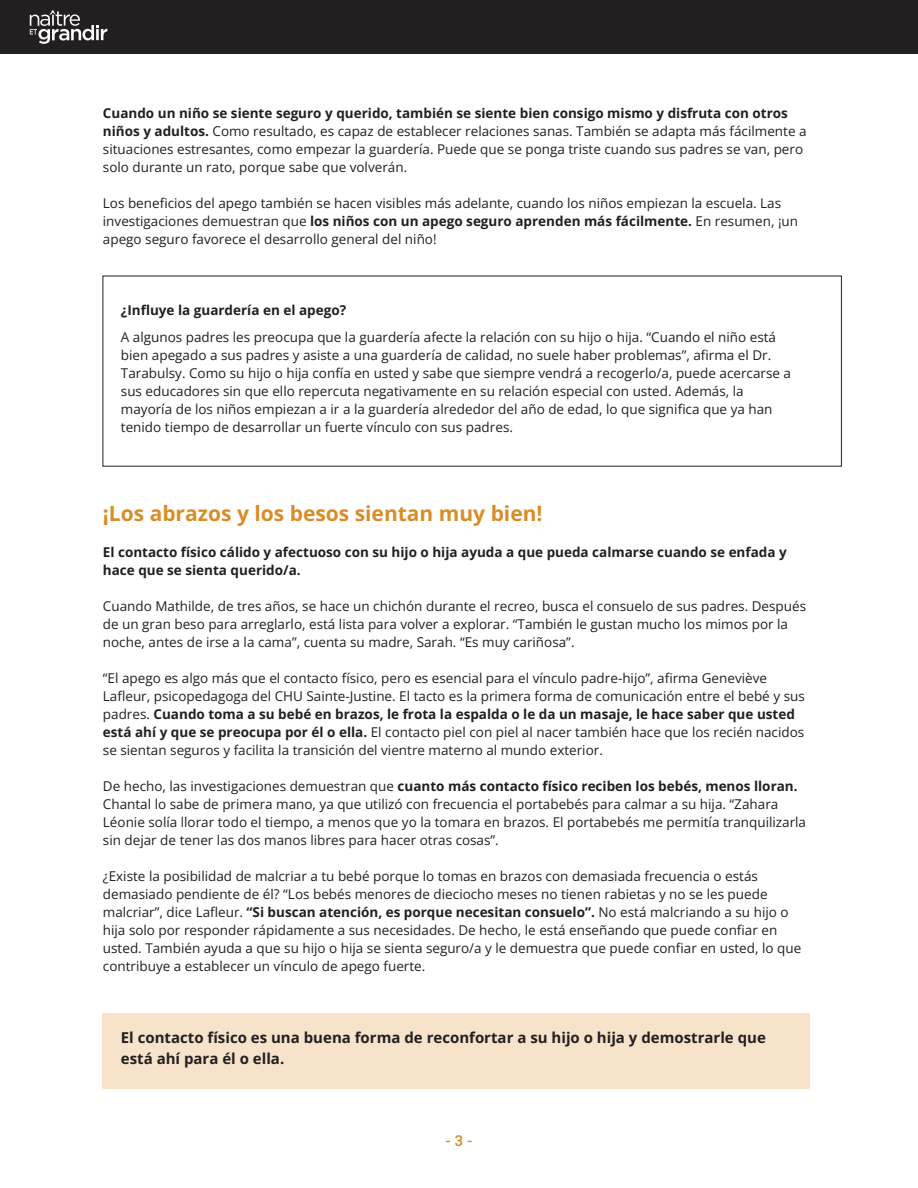
<style>
.page{position:relative;width:918px;height:1188px;background:#fff}
.page>*{position:absolute;margin:0;border:0;box-sizing:border-box;transform-origin:0 0}
.t1{font:700 21px "Open Sans";color:#d98d28}
.t2{font:700 15px/21px "Open Sans";color:#231f20}
.t3{font:500 15px "Roboto Slab";color:#d98d28}
.t4{font:13.5px/18px "Open Sans";color:#231f20}
.t5{font:700 13.5px/18px "Open Sans";color:#231f20}
.s1{font-weight:700}
</style>
<div class="page">
<div style="left:0;top:0;width:918px;height:54px;background:#231f20"></div>
<svg style="left:30px;top:10px;width:77px;height:34px"></svg>
<div style="left:103px;top:1013px;width:707px;height:76px;background:#f6e3ca"></div>
<p class="t4" style="left:103px;top:104px;width:705px"><span class="s1">Cuando un niño se siente seguro y querido, también se siente bien consigo mismo y disfruta con otros niños y adultos.</span> Como resultado, es capaz de establecer relaciones sanas. También se adapta más fácilmente a situaciones estresantes, como empezar la guardería. Puede que se ponga triste cuando sus padres se van, pero solo durante un rato, porque sabe que volverán.</p>
<p class="t4" style="left:103px;top:194px;width:697px">Los beneficios del apego también se hacen visibles más adelante, cuando los niños empiezan la escuela. Las investigaciones demuestran que <span class="s1">los niños con un apego seguro aprenden más fácilmente.</span> En resumen, ¡un apego seguro favorece el desarrollo general del niño!</p>
<p class="t5" style="left:121px;top:301px;width:227px">¿Influye la guardería en el apego?</p>
<p class="t4" style="left:121px;top:328px;width:672px">A algunos padres les preocupa que la guardería afecte la relación con su hijo o hija. “Cuando el niño está bien apegado a sus padres y asiste a una guardería de calidad, no suele haber problemas”, afirma el Dr.<br>Tarabulsy. Como su hijo o hija confía en usted y sabe que siempre vendrá a recogerlo/a, puede acercarse a sus educadores sin que ello repercuta negativamente en su relación especial con usted. Además, la mayoría de los niños empiezan a ir a la guardería alrededor del año de edad, lo que significa que ya han tenido tiempo de desarrollar un fuerte vínculo con sus padres.</p>
<h1 class="t1" style="left:103px;top:499px;width:441px">¡Los abrazos y los besos sientan muy bien!</h1>
<p class="t5" style="left:103px;top:543px;width:685px">El contacto físico cálido y afectuoso con su hijo o hija ayuda a que pueda calmarse cuando se enfada y hace que se sienta querido/a.</p>
<p class="t4" style="left:103px;top:597px;width:705px">Cuando Mathilde, de tres años, se hace un chichón durante el recreo, busca el consuelo de sus padres. Después de un gran beso para arreglarlo, está lista para volver a explorar. “También le gustan mucho los mimos por la noche, antes de irse a la cama”, cuenta su madre, Sarah. “Es muy cariñosa”.</p>
<p class="t4" style="left:103px;top:669px;width:703px">“El apego es algo más que el contacto físico, pero es esencial para el vínculo padre-hijo”, afirma Geneviève Lafleur, psicopedagoga del CHU Sainte-Justine. El tacto es la primera forma de comunicación entre el bebé y sus padres. <span class="s1">Cuando toma a su bebé en brazos, le frota la espalda o le da un masaje, le hace saber que usted está ahí y que se preocupa por él o ella.</span> El contacto piel con piel al nacer también hace que los recién nacidos se sientan seguros y facilita la transición del vientre materno al mundo exterior.</p>
<p class="t4" style="left:103px;top:777px;width:705px">De hecho, las investigaciones demuestran que <span class="s1">cuanto más contacto físico reciben los bebés, menos lloran.<br></span>Chantal lo sabe de primera mano, ya que utilizó con frecuencia el portabebés para calmar a su hija. “Zahara Léonie solía llorar todo el tiempo, a menos que yo la tomara en brazos. El portabebés me permitía tranquilizarla sin dejar de tener las dos manos libres para hacer otras cosas”.</p>
<p class="t4" style="left:103px;top:867px;width:700px">¿Existe la posibilidad de malcriar a tu bebé porque lo tomas en brazos con demasiada frecuencia o estás demasiado pendiente de él? “Los bebés menores de dieciocho meses no tienen rabietas y no se les puede malcriar”, dice Lafleur. <span class="s1">“Si buscan atención, es porque necesitan consuelo”.</span> No está malcriando a su hijo o hija solo por responder rápidamente a sus necesidades. De hecho, le está enseñando que puede confiar en usted. También ayuda a que su hijo o hija se sienta seguro/a y le demuestra que puede confiar en usted, lo que contribuye a establecer un vínculo de apego fuerte.</p>
<p class="t2" style="left:121px;top:1026px;width:647px">El contacto físico es una buena forma de reconfortar a su hijo o hija y demostrarle que está ahí para él o ella.</p>
<p class="t3" style="left:445px;top:1130px;width:29px">- 3 -</p>
</div>
